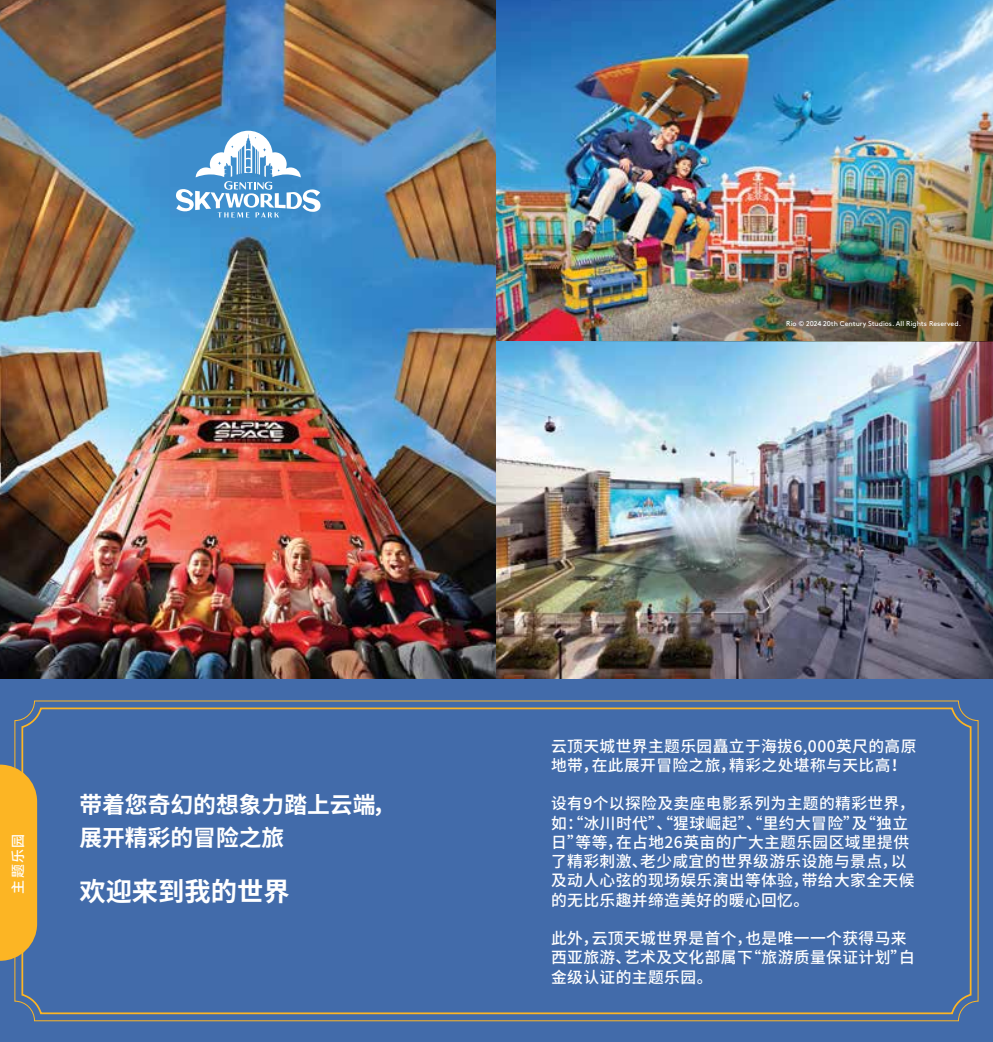
<style>
.page{position:relative;width:993px;height:1042px;background:#fff}
.page>*{position:absolute;margin:0;border:0;box-sizing:border-box;transform-origin:0 0}
.t1{font:700 26.25px "Noto Sans CJ Ksc";color:#fff}
.t2{font:700 22.75px/32.6px "Source Han Sans CN";color:#fff}
.t3{font:500 15.75px/19.2px "Noto Sans CJ Ksc";letter-spacing:.025em;color:#fff}
.t4{font:500 14px "Noto Sans CJ Ksc";color:#fff}
.t5{font:7px "Brown";color:#fff}
</style>
<div class="page">
<img style="left:0;top:0;width:992px;height:680px">
<div style="left:0;top:680px;width:992px;height:362px;background:#426baa"></div>
<div style="left:21px;top:707px;width:950px;height:307px;border:2px solid #fcb524;border-radius:19px"></div>
<svg style="left:0;top:764px;width:37px;height:197px;background:#edaf2e"></svg>
<img style="left:496px;top:0;width:496px;height:341px">
<svg style="left:175px;top:131px;width:145px;height:86px"></svg>
<p class="t4" style="left:10px;top:894px;width:62px;rotate:-90deg">主题乐园</p>
<h2 class="t2" style="left:79px;top:789px;width:317px">带着您奇幻的想象力踏上云端，展开精彩的冒险之旅</h2>
<h1 class="t1" style="left:79px;top:877px;width:211px">欢迎来到我的世界</h1>
<p class="t5" style="left:785px;top:319px;width:176px">Rio © 2024 20th Century Studios. All Rights Reserved.</p>
<p class="t3" style="left:551px;top:736px;width:367px">云顶天城世界主题乐园矗立于海拔6,000英尺的高原地带，在此展开冒险之旅，精彩之处堪称与天比高！</p>
<p class="t3" style="left:551px;top:794px;width:365px">设有9个以探险及卖座电影系列为主题的精彩世界，如：“冰川时代”、“猩球崛起”、“里约大冒险”及“独立日”等等，在占地26英亩的广大主题乐园区域里提供了精彩刺激、老少咸宜的世界级游乐设施与景点，以及动人心弦的现场娱乐演出等体验，带给大家全天候的无比乐趣并缔造美好的暖心回忆。</p>
<p class="t3" style="left:551px;top:929px;width:365px">此外，云顶天城世界是首个，也是唯一一个获得马来西亚旅游、艺术及文化部属下“旅游质量保证计划”白金级认证的主题乐园。</p>
</div>
